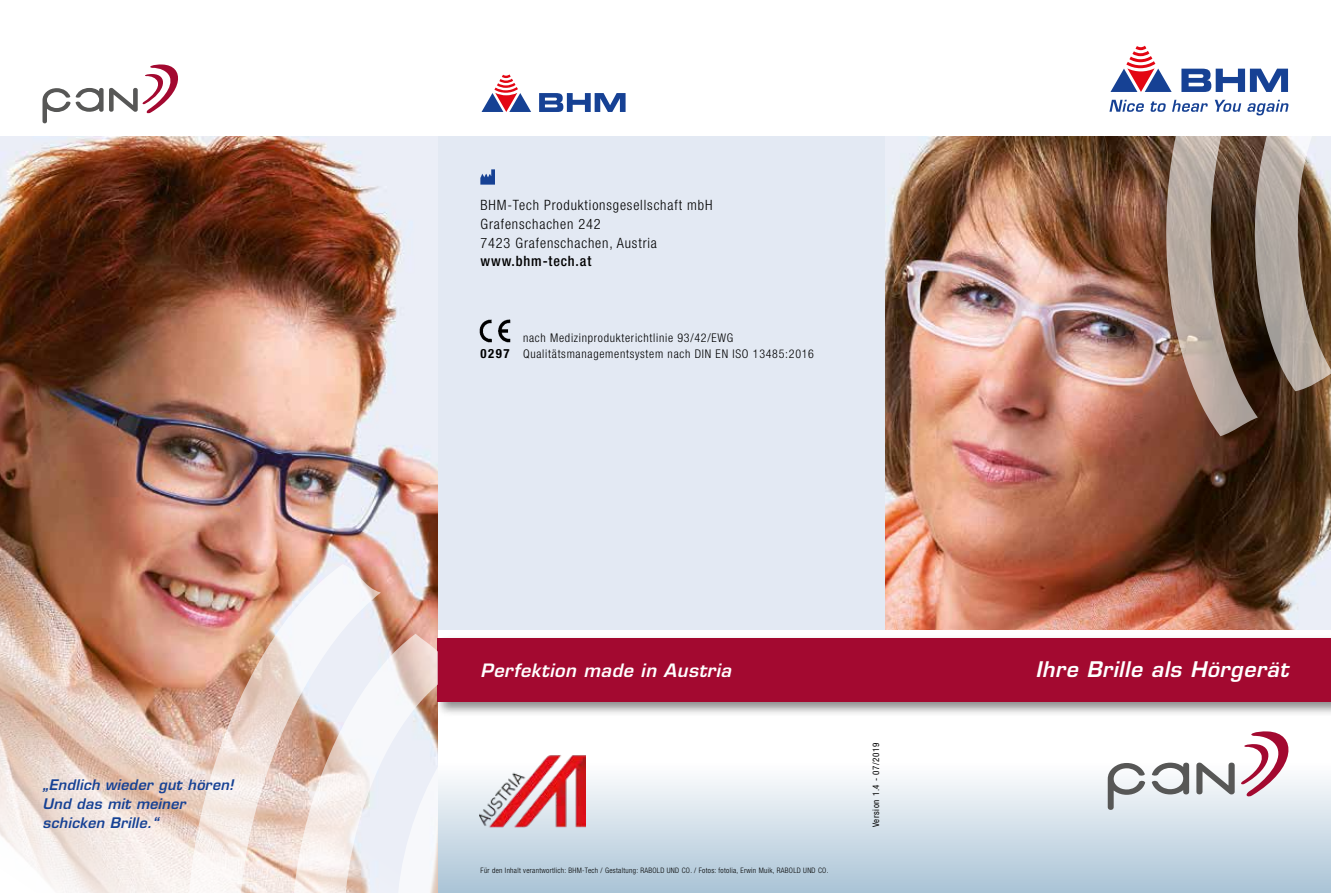
<style>
.page{position:relative;width:1331px;height:893px;background:#fff}
.page>*{position:absolute;margin:0;border:0;box-sizing:border-box;transform-origin:0 0}
.t1{font:italic 600 21px "Eurostile LT Std";letter-spacing:.03em;color:#fff}
.t2{font:italic 600 18px "Eurostile LT Std";letter-spacing:.03em;color:#fff}
.t3{font:300 condensed 14.25px/18.8px "Helvetica Neue LT Pro";letter-spacing:.06em;color:#000}
.t4{font:italic 600 14.25px/18.8px "Eurostile LT Std";letter-spacing:.02em;color:#164194}
.t5{font:500 condensed 14.25px "Helvetica Neue LT Pro";letter-spacing:.06em;color:#000}
.t6{font:300 condensed 12px/16.5px "Helvetica Neue LT Pro";letter-spacing:.06em;color:#000}
.t7{font:condensed 9px "Helvetica Neue LT Pro";letter-spacing:.06em;color:#000}
.t8{font:300 condensed 7.5px "Helvetica Neue LT Pro";letter-spacing:.04em;color:#000}
.s1{font-weight:700;font-size:12.75px}
</style>
<div class="page">
<img style="left:0;top:136px;width:438px;height:413px">
<img style="left:0;top:549px;width:438px;height:344px">
<div style="left:438px;top:733px;width:893px;height:160px;background:linear-gradient(to bottom,#fff,#adc5d7)"></div>
<div style="left:435px;top:635px;width:896px;height:82px;background:#000;opacity:.45"></div>
<div style="left:438px;top:638px;width:893px;height:64px;background:#a30930"></div>
<img style="left:884px;top:136px;width:447px;height:493px">
<div style="left:438px;top:136px;width:446px;height:493px;background:#e3e9f3"></div>
<img style="left:479px;top:754px;width:107px;height:74px">
<svg style="left:381px;top:634px;width:57px;height:259px"></svg>
<img style="left:151px;top:564px;width:230px;height:329px">
<img style="left:1109px;top:45px;width:222px;height:391px">
<svg style="left:539px;top:93px;width:87px;height:19px"></svg>
<svg style="left:482px;top:74px;width:49px;height:38px"></svg>
<svg style="left:1108px;top:763px;width:37px;height:47px"></svg>
<svg style="left:1152px;top:763px;width:37px;height:31px"></svg>
<svg style="left:1196px;top:731px;width:102px;height:67px"></svg>
<svg style="left:43px;top:64px;width:135px;height:59px"></svg>
<img style="left:479px;top:320px;width:32px;height:23px">
<img style="left:480px;top:169px;width:15px;height:15px">
<h3 class="t4" style="left:43px;top:776px;width:193px">„Endlich wieder gut hören!<br>Und das mit meiner schicken Brille.“</h3>
<h3 class="t3" style="left:480px;top:196px;width:233px">BHM-Tech Produktionsgesellschaft mbH<br>Grafenschachen 242<br>7423 Grafenschachen, Austria</h3>
<h3 class="t5" style="left:480px;top:253px;width:112px">www.bhm-tech.at</h3>
<h3 class="t6" style="left:480px;top:329px;width:335px;text-indent:43px">nach Medizinprodukterichtlinie 93/42/EWG<br><span class="s1">0297</span> Qualitätsmanagementsystem nach DIN EN ISO 13485:2016</h3>
<h2 class="t2" style="left:480px;top:659px;width:252px">Perfektion made in Austria</h2>
<h1 class="t1" style="left:1035px;top:656px;width:254px">Ihre Brille als Hörgerät</h1>
<p class="t8" style="left:480px;top:866px;width:350px">Für den Inhalt verantwortlich: BHM-Tech / Gestaltung: RABOLD UND CO. / Fotos: fotolia, Erwin Muik, RABOLD UND CO.</p>
<p class="t7" style="left:871px;top:827px;width:85px;rotate:-90deg">Version 1.4 - 07/2019</p>
</div>
